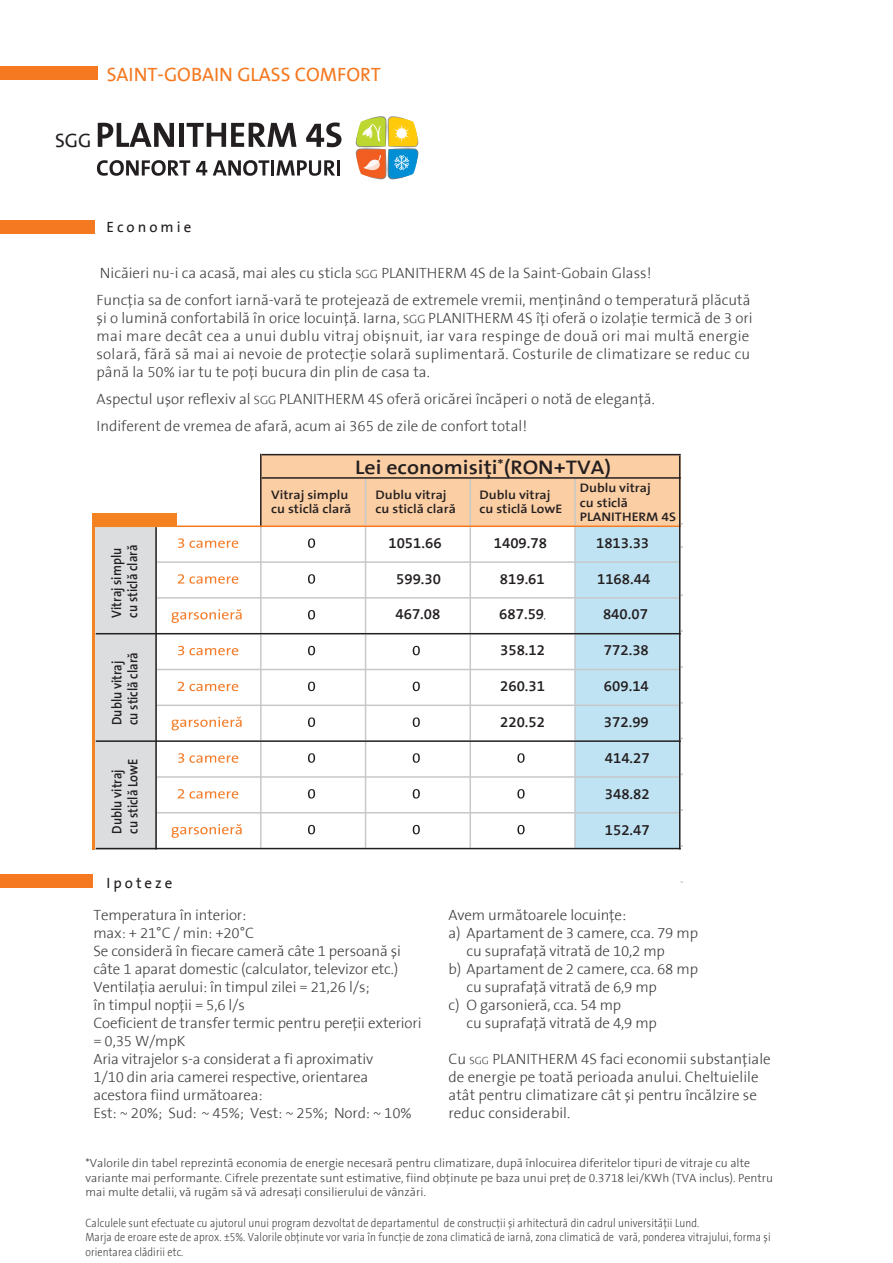
<style>
.page{position:relative;width:893px;height:1263px;background:#fff}
.page>*{position:absolute;margin:0;border:0;box-sizing:border-box;transform-origin:0 0}
.t1{font:600 19.95px "The Sans B6";color:#231f20;scale:1.1 1}
.t2{font:19.5px "The Sans B5";color:#f47921}
.t3{font:19.5px "The Sans B5";color:#231f20}
.t4{font:300 15px/18px "The Sans B3";color:#3e3e3f}
.t5{font:300 15px/18px "The Sans B3";letter-spacing:.02em;color:#3e3e3f}
.t6{font:600 15px "The Sans B6";color:#231f20}
.t7{font:15px "The Sans B5";letter-spacing:.2em;color:#231f20}
.t8{font:600 13.8px/15.8px "The Sans B6";color:#231f20;scale:.91 1}
.t9{font:600 12.6px/14.2px "The Sans B6";color:#231f20;scale:1.1 1}
.t10{font:300 12px/14.4px "The Sans B3";color:#3e3e3f}
.t11{font:300 12px/14.4px "The Sans B3";color:#3e3e3f;scale:.85 1}
.s1{font-size:12px}
.s2{font-size:10.5px}
</style>
<div class="page">
<div style="left:0;top:66px;width:97px;height:14px;background:#f47921"></div>
<div style="left:0;top:220px;width:95px;height:14px;background:#f47921"></div>
<svg style="left:98px;top:123px;width:76px;height:24px"></svg>
<div style="left:179px;top:123px;width:5px;height:24px;background:#231f20"></div>
<svg style="left:187px;top:123px;width:109px;height:24px"></svg>
<svg style="left:306px;top:122px;width:35px;height:25px"></svg>
<svg style="left:97px;top:160px;width:93px;height:16px"></svg>
<svg style="left:196px;top:161px;width:11px;height:15px"></svg>
<svg style="left:213px;top:160px;width:56px;height:16px"></svg>
<hr style="left:271px;top:160px;width:3px;height:16px;background:#231f20">
<svg style="left:276px;top:160px;width:59px;height:16px"></svg>
<hr style="left:337px;top:160px;width:3px;height:16px;background:#231f20">
<svg style="left:356px;top:116px;width:63px;height:63px"></svg>
<div style="left:0;top:874px;width:93px;height:14px;background:#f47921"></div>
<svg style="left:469px;top:580px;width:1px;height:28px"></svg>
<div style="left:575px;top:480px;width:104px;height:369px;background:#c0e3f3"></div>
<svg style="left:92px;top:527px;width:4px;height:322px"></svg>
<div style="left:260px;top:455px;width:421px;height:72px;background:#fccea3"></div>
<div style="left:96px;top:525px;width:61px;height:324px;background:#dcdddf"></div>
<svg style="left:178px;top:538px;width:60px;height:10px"></svg>
<svg style="left:308px;top:538px;width:7px;height:10px"></svg>
<svg style="left:178px;top:574px;width:60px;height:10px"></svg>
<svg style="left:308px;top:574px;width:7px;height:10px"></svg>
<svg style="left:171px;top:609px;width:71px;height:14px"></svg>
<svg style="left:308px;top:610px;width:7px;height:9px"></svg>
<svg style="left:178px;top:646px;width:60px;height:9px"></svg>
<svg style="left:308px;top:646px;width:7px;height:9px"></svg>
<svg style="left:413px;top:646px;width:7px;height:9px"></svg>
<svg style="left:178px;top:682px;width:60px;height:9px"></svg>
<svg style="left:308px;top:682px;width:7px;height:9px"></svg>
<svg style="left:413px;top:682px;width:7px;height:9px"></svg>
<svg style="left:171px;top:717px;width:71px;height:13px"></svg>
<svg style="left:308px;top:717px;width:7px;height:10px"></svg>
<svg style="left:413px;top:717px;width:7px;height:10px"></svg>
<svg style="left:178px;top:753px;width:60px;height:10px"></svg>
<svg style="left:308px;top:753px;width:7px;height:10px"></svg>
<svg style="left:413px;top:753px;width:7px;height:10px"></svg>
<svg style="left:517px;top:753px;width:8px;height:10px"></svg>
<svg style="left:178px;top:789px;width:60px;height:9px"></svg>
<svg style="left:308px;top:789px;width:7px;height:9px"></svg>
<svg style="left:413px;top:789px;width:7px;height:9px"></svg>
<svg style="left:517px;top:789px;width:8px;height:9px"></svg>
<svg style="left:171px;top:824px;width:71px;height:14px"></svg>
<svg style="left:308px;top:825px;width:7px;height:9px"></svg>
<svg style="left:413px;top:825px;width:7px;height:9px"></svg>
<svg style="left:517px;top:825px;width:8px;height:9px"></svg>
<hr style="left:365px;top:479px;width:1px;height:46px;background:#c7c8ca">
<hr style="left:470px;top:479px;width:1px;height:46px;background:#c7c8ca">
<hr style="left:574px;top:479px;width:2px;height:46px;background:#c7c8ca">
<hr style="left:157px;top:561px;width:522px;height:2px;background:#c7c8ca">
<hr style="left:157px;top:597px;width:522px;height:2px;background:#c7c8ca">
<hr style="left:260px;top:527px;width:2px;height:106px;background:#c7c8ca">
<hr style="left:365px;top:527px;width:1px;height:106px;background:#c7c8ca">
<hr style="left:470px;top:527px;width:1px;height:106px;background:#c7c8ca">
<hr style="left:574px;top:527px;width:2px;height:106px;background:#c7c8ca">
<hr style="left:157px;top:669px;width:522px;height:1px;background:#c7c8ca">
<hr style="left:157px;top:704px;width:522px;height:2px;background:#c7c8ca">
<hr style="left:260px;top:635px;width:2px;height:105px;background:#c7c8ca">
<hr style="left:365px;top:635px;width:1px;height:105px;background:#c7c8ca">
<hr style="left:470px;top:635px;width:1px;height:105px;background:#c7c8ca">
<hr style="left:574px;top:635px;width:2px;height:105px;background:#c7c8ca">
<hr style="left:157px;top:776px;width:522px;height:2px;background:#c7c8ca">
<hr style="left:157px;top:812px;width:522px;height:1px;background:#c7c8ca">
<hr style="left:260px;top:742px;width:2px;height:106px;background:#c7c8ca">
<hr style="left:365px;top:742px;width:1px;height:106px;background:#c7c8ca">
<hr style="left:470px;top:742px;width:1px;height:106px;background:#c7c8ca">
<hr style="left:574px;top:742px;width:2px;height:106px;background:#c7c8ca">
<hr style="left:262px;top:454px;width:419px;height:1px;background:#231f20">
<hr style="left:262px;top:477px;width:419px;height:2px;background:#231f20">
<hr style="left:260px;top:454px;width:2px;height:73px;background:#231f20">
<hr style="left:96px;top:525px;width:585px;height:2px;background:#f47921">
<hr style="left:96px;top:633px;width:585px;height:1px;background:#231f20">
<hr style="left:96px;top:740px;width:585px;height:2px;background:#231f20">
<hr style="left:155px;top:527px;width:2px;height:322px;background:#231f20">
<hr style="left:96px;top:848px;width:585px;height:1px;background:#231f20">
<hr style="left:679px;top:455px;width:1px;height:394px;background:#231f20">
<div style="left:92px;top:513px;width:85px;height:14px;background:#f58220"></div>
<h2 class="t2" style="left:107px;top:64px;width:276px">SAINT-GOBAIN GLASS COMFORT</h2>
<h2 class="t3" style="left:55px;top:129px;width:38px">SGG</h2>
<p class="t7" style="left:107px;top:218px;width:86px">Economie</p>
<p class="t4" style="left:97px;top:259px;width:655px;line-height:27px">Nicăieri nu-i ca acasă, mai ales cu sticla <span class="s1">SGG</span> PLANITHERM 4S de la Saint-Gobain Glass!<br>Funcţia sa de confort iarnă-vară te protejează de extremele vremii, menţinând o temperatură plãcutã</p>
<p class="t5" style="left:97px;top:309px;width:657px">şi o lumină confortabilă în orice locuinţă. Iarna, <span class="s1">SGG</span> PLANITHERM 4S îţi oferă o izolaţie termică de 3 ori mai mare decât cea a unui dublu vitraj obişnuit, iar vara respinge de două ori mai multă energie solară, fără să mai ai nevoie de protecţie solară suplimentară. Costurile de climatizare se reduc cu până la 50% iar tu te poţi bucura din plin de casa ta.</p>
<p class="t4" style="left:97px;top:385px;width:560px;line-height:27px">Aspectul uşor reflexiv al <span class="s1">SGG</span> PLANITHERM 4S oferă oricărei încăperi o notă de eleganţă.<br>Indiferent de vremea de afară, acum ai 365 de zile de confort total!</p>
<h1 class="t1" style="left:355px;top:456px;width:234px">Lei economisiţi<sup>*</sup>(RON+TVA)</h1>
<p class="t8" style="left:109px;top:618px;width:82px;rotate:-90deg">Vitraj simplu cu sticlă clară</p>
<p class="t8" style="left:109px;top:725px;width:82px;rotate:-90deg">Dublu vitraj cu sticlă clară</p>
<p class="t8" style="left:109px;top:833px;width:84px;rotate:-90deg">Dublu vitraj cu sticlă LowE</p>
<p class="t7" style="left:107px;top:874px;width:67px">Ipoteze</p>
<p class="t9" style="left:271px;top:487px;width:75px">Vitraj simplu cu sticlă clară</p>
<p class="t9" style="left:376px;top:487px;width:75px">Dublu vitraj cu sticlă clară</p>
<p class="t9" style="left:479px;top:487px;width:77px">Dublu vitraj cu sticlă LowE</p>
<p class="t9" style="left:580px;top:481px;width:89px">Dublu vitraj<br>cu sticlă<br>PLANITHERM 4S</p>
<p class="t6" style="left:388px;top:534px;width:55px">1051.66</p>
<p class="t6" style="left:494px;top:534px;width:55px">1409.78</p>
<p class="t6" style="left:596px;top:534px;width:55px">1813.33</p>
<p class="t6" style="left:396px;top:570px;width:46px">599.30</p>
<p class="t6" style="left:500px;top:570px;width:46px">819.61</p>
<p class="t6" style="left:597px;top:570px;width:55px">1168.44</p>
<p class="t6" style="left:396px;top:606px;width:46px">467.08</p>
<p class="t6" style="left:499px;top:606px;width:46px">687.59</p>
<p class="t6" style="left:603px;top:606px;width:46px">840.07</p>
<p class="t6" style="left:500px;top:642px;width:46px">358.12</p>
<p class="t6" style="left:604px;top:642px;width:46px">772.38</p>
<p class="t6" style="left:500px;top:678px;width:46px">260.31</p>
<p class="t6" style="left:604px;top:678px;width:46px">609.14</p>
<p class="t6" style="left:500px;top:714px;width:46px">220.52</p>
<p class="t6" style="left:604px;top:714px;width:46px">372.99</p>
<p class="t6" style="left:605px;top:750px;width:46px">414.27</p>
<p class="t6" style="left:605px;top:786px;width:46px">348.82</p>
<p class="t6" style="left:605px;top:822px;width:46px">152.47</p>
<p class="t4" style="left:93px;top:906px;width:330px">Temperatura în interior:<br>max: + 21°C / min: +20°C<br>Se consideră în fiecare cameră câte 1 persoană şi câte 1 aparat domestic (calculator, televizor etc.)<br>Ventilaţia aerului: în timpul zilei = 21,26 l/s;<br>în timpul nopţii = 5,6 l/s<br>Coeficient de transfer termic pentru pereţii exteriori = 0,35 W/mpK<br>Aria vitrajelor s-a considerat a fi aproximativ<br>1/10 din aria camerei respective, orientarea acestora fiind următoarea:<br>Est: ~ 20%; Sud: ~ 45%; Vest: ~ 25%; Nord: ~ 10%</p>
<p class="t4" style="left:449px;top:906px;width:179px">Avem următoarele locuinţe:</p>
<p class="t4" style="left:449px;top:924px;width:251px">a) Apartament de 3 camere, cca. 79 mp</p>
<p class="t4" style="left:467px;top:942px;width:200px">cu suprafaţă vitrată de 10,2 mp</p>
<p class="t4" style="left:449px;top:960px;width:251px">b) Apartament de 2 camere, cca. 68 mp</p>
<p class="t4" style="left:467px;top:978px;width:192px">cu suprafaţă vitrată de 6,9 mp</p>
<p class="t4" style="left:449px;top:996px;width:174px">c) O garsonieră, cca. 54 mp</p>
<p class="t4" style="left:467px;top:1014px;width:192px">cu suprafaţă vitrată de 4,9 mp</p>
<p class="t4" style="left:449px;top:1050px;width:324px">Cu <span class="s2">SGG</span> PLANITHERM 4S faci economii substanţiale de energie pe toată perioada anului. Cheltuielile atât pentru climatizare cât şi pentru încălzire se reduc considerabil.</p>
<p class="t10" style="left:86px;top:1156px;width:689px">*Valorile din tabel reprezintă economia de energie necesară pentru climatizare, după înlocuirea diferitelor tipuri de vitraje cu alte variante mai performante. Cifrele prezentate sunt estimative, fiind obţinute pe baza unui preţ de 0.3718 lei/KWh (TVA inclus). Pentru mai multe detalii, vă rugăm să vă adresaţi consilierului de vânzări.</p>
<p class="t11" style="left:85px;top:1216px;width:808px">Calculele sunt efectuate cu ajutorul unui program dezvoltat de departamentul de construcţii şi arhitectură din cadrul universităţii Lund.<br>Marja de eroare este de aprox. ±5%. Valorile obţinute vor varia în funcţie de zona climatică de iarnă, zona climatică de vară, ponderea vitrajului, forma şi orientarea clădirii etc.</p>
</div>
